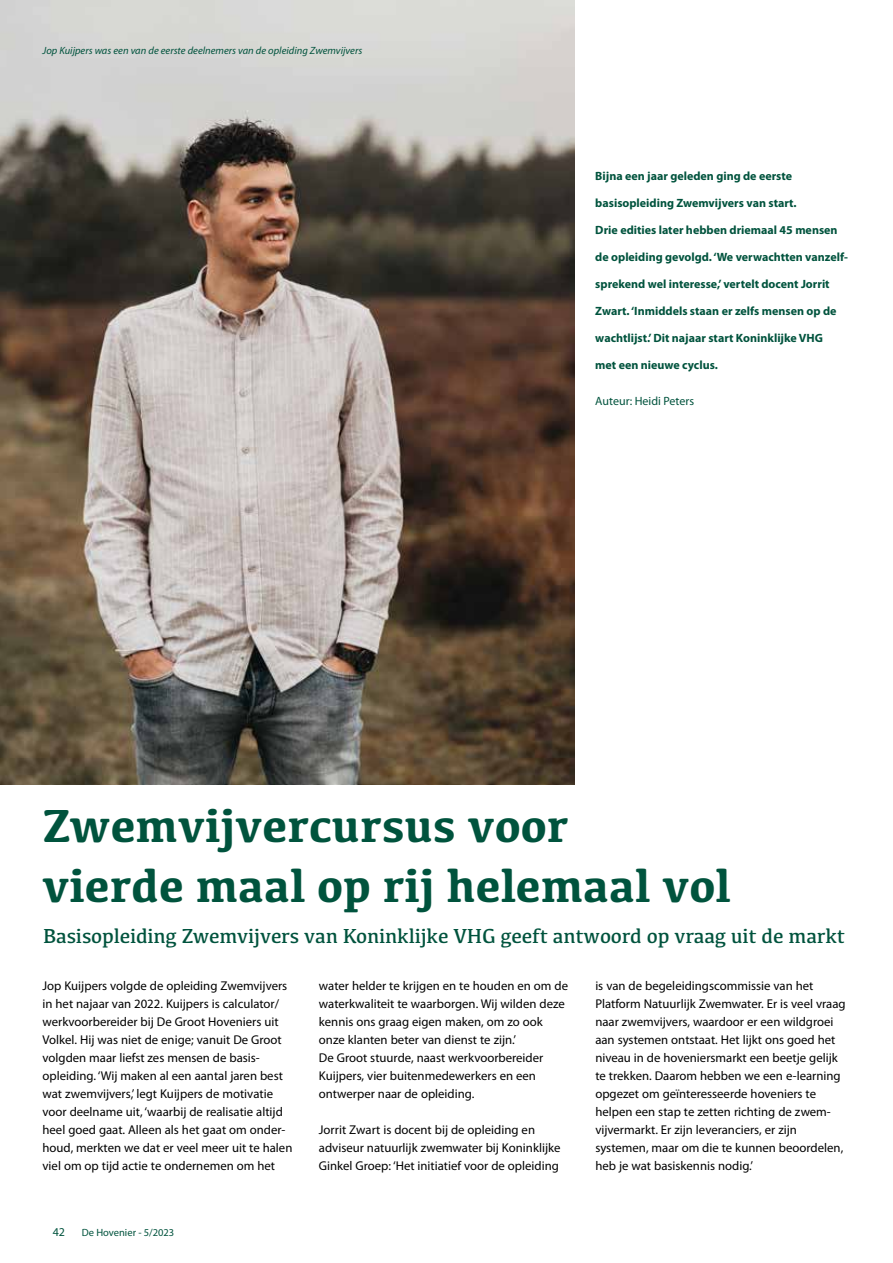
<style>
.page{position:relative;width:893px;height:1263px;background:#fff}
.page>*{position:absolute;margin:0;border:0;box-sizing:border-box;transform-origin:0 0}
.t1{font:700 48px/60px "Kefa";color:#00533d}
.t2{font:21px "Kefa";letter-spacing:-.01em;color:#00533d}
.t3{font:12.75px/18px "Myriad Pro";color:#000}
.t4{font:700 12px "Myriad Pro";color:#00533d}
.t5{font:12px "Myriad Pro";color:#00533d}
.t6{font:italic 10.5px "Myriad Pro";color:#00533d}
.t7{font:10.5px "Myriad Pro";color:#00533d}
</style>
<div class="page">
<img style="left:0;top:0;width:574px;height:784px">
<p class="t6" style="left:43px;top:44px;width:321px">Jop Kuijpers was een van de eerste deelnemers van de opleiding Zwemvijvers</p>
<p class="t4" style="left:595px;top:168px;width:198px">Bijna een jaar geleden ging de eerste</p>
<p class="t4" style="left:595px;top:195px;width:203px">basisopleiding Zwemvijvers van start.</p>
<p class="t4" style="left:595px;top:222px;width:244px">Drie edities later hebben driemaal 45 mensen</p>
<p class="t4" style="left:595px;top:249px;width:254px">de opleiding gevolgd. ‘We verwachtten vanzelf-</p>
<p class="t4" style="left:595px;top:276px;width:236px">sprekend wel interesse,’ vertelt docent Jorrit</p>
<p class="t4" style="left:595px;top:303px;width:243px">Zwart. ‘Inmiddels staan er zelfs mensen op de</p>
<p class="t4" style="left:595px;top:330px;width:229px">wachtlijst.’ Dit najaar start Koninklijke VHG</p>
<p class="t4" style="left:595px;top:357px;width:124px">met een nieuwe cyclus.</p>
<p class="t5" style="left:595px;top:394px;width:100px">Auteur: Heidi Peters</p>
<h1 class="t1" style="left:43px;top:793px;width:690px">Zwemvijvercursus voor<br>vierde maal op rij helemaal vol</h1>
<h2 class="t2" style="left:43px;top:923px;width:803px">Basisopleiding Zwemvijvers van Koninklijke VHG geeft antwoord op vraag uit de markt</h2>
<p class="t3" style="left:43px;top:977px;width:251px">Jop Kuijpers volgde de opleiding Zwemvijvers in het najaar van 2022. Kuijpers is calculator/ werkvoorbereider bij De Groot Hoveniers uit Volkel. Hij was niet de enige; vanuit De Groot volgden maar liefst zes mensen de basis&shy;opleiding. ‘Wij maken al een aantal jaren best wat zwemvijvers,’ legt Kuijpers de motivatie voor deelname uit, ‘waarbij de realisatie altijd heel goed gaat. Alleen als het gaat om onder&shy;houd, merkten we dat er veel meer uit te halen viel om op tijd actie te ondernemen om het</p>
<p class="t3" style="left:319px;top:977px;width:251px">water helder te krijgen en te houden en om de waterkwaliteit te waarborgen. Wij wilden deze kennis ons graag eigen maken, om zo ook onze klanten beter van dienst te zijn.’<br>De Groot stuurde, naast werkvoorbereider Kuijpers, vier buitenmedewerkers en een ontwerper naar de opleiding.</p>
<p class="t3" style="left:319px;top:1121px;width:243px">Jorrit Zwart is docent bij de opleiding en adviseur natuurlijk zwemwater bij Koninklijke<br>Ginkel Groep: ‘Het initiatief voor de opleiding</p>
<p class="t5" style="left:53px;top:1224px;width:14px">42</p>
<p class="t7" style="left:82px;top:1226px;width:94px">De Hovenier - 5/2023</p>
<p class="t3" style="left:595px;top:977px;width:252px">is van de begeleidingscommissie van het Platform Natuurlijk Zwemwater. Er is veel vraag naar zwemvijvers, waardoor er een wildgroei aan systemen ontstaat. Het lijkt ons goed het niveau in de hoveniersmarkt een beetje gelijk te trekken. Daarom hebben we een e-learning opgezet om geïnteresseerde hoveniers te helpen een stap te zetten richting de zwem&shy;vijvermarkt. Er zijn leveranciers, er zijn systemen, maar om die te kunnen beoordelen, heb je wat basiskennis nodig.’</p>
</div>
